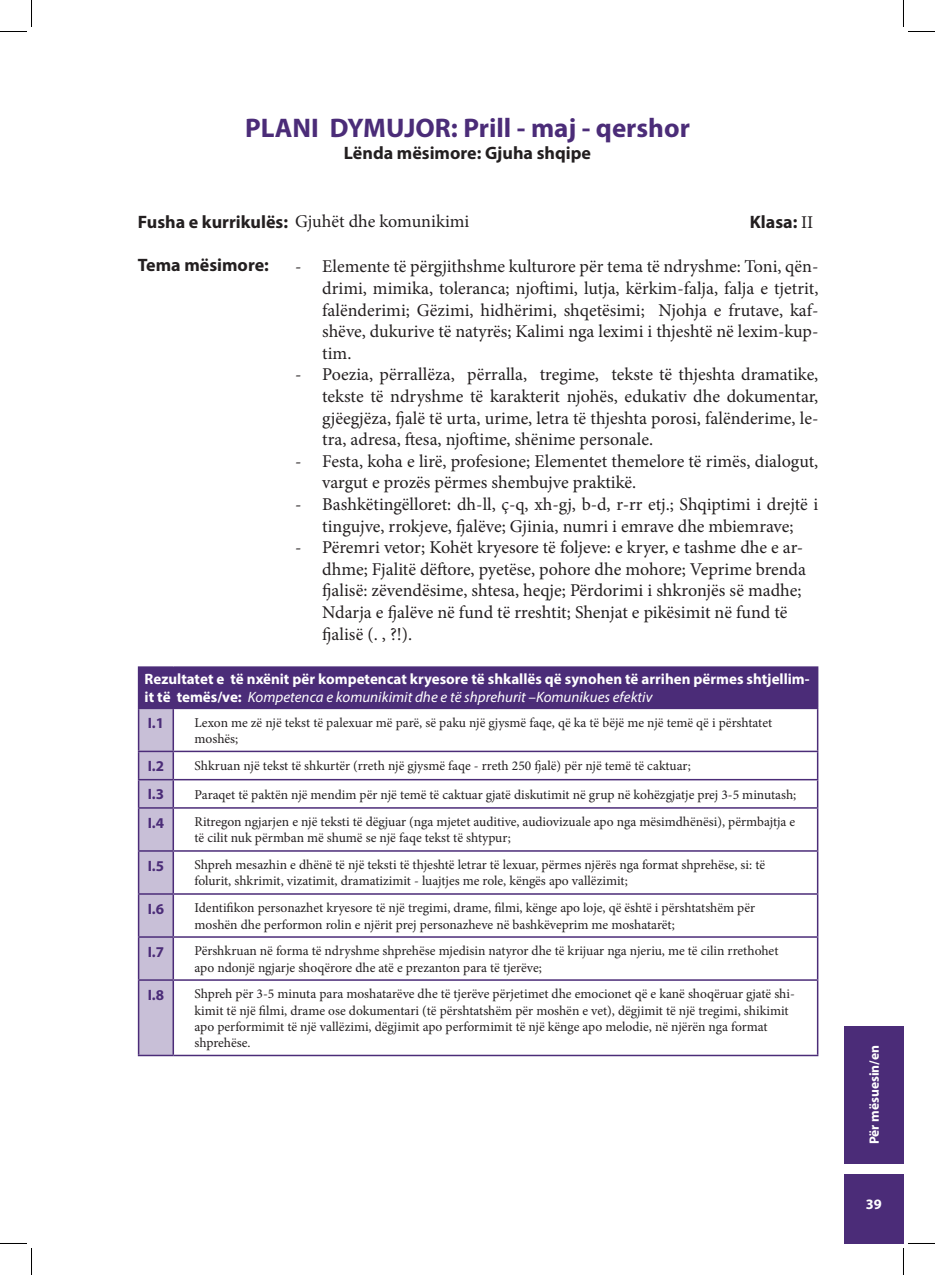
<style>
.page{position:relative;width:935px;height:1275px;background:#fff}
.page>*{position:absolute;margin:0;border:0;box-sizing:border-box;transform-origin:0 0}
.t1{font:700 27px "Myriad Pro";color:#4b2c78}
.t2{font:18px/21.6px "Minion Pro";color:#231f20;text-align:justify}
.t3{font:700 18px "Myriad Pro";color:#231f20}
.t4{font:700 15px/18px "Myriad Pro";color:#fff}
.t5{font:700 15px "Myriad Pro";color:#4b2c78}
.t6{font:700 14.4px "Myriad Pro";color:#fff}
.t7{font:13.5px/16.2px "Minion Pro";color:#231f20}
.t8{font:700 13.5px "Myriad Pro";color:#fff}
.s1{font-family:"Myriad Pro";font-weight:700}
.s2{font-family:"Minion Pro";font-weight:400}
.s3{font-weight:400;font-style:italic}
</style>
<div class="page">
<div style="left:844px;top:1026px;width:59px;height:138px;background:#4b2c78"></div>
<div style="left:844px;top:1174px;width:59px;height:69px;background:#4b2c78"></div>
<div style="left:139px;top:667px;width:678px;height:41px;background:#4b2c78"></div>
<hr style="left:172px;top:709px;width:2px;height:42px;background:#4b2c78">
<hr style="left:817px;top:709px;width:1px;height:42px;background:#4b2c78">
<hr style="left:173px;top:751px;width:645px;height:1px;background:#4b2c78">
<hr style="left:172px;top:752px;width:2px;height:27px;background:#4b2c78">
<div style="left:138px;top:709px;width:35px;height:346px;background:#c8bfd7"></div>
<hr style="left:173px;top:779px;width:645px;height:1px;background:#4b2c78">
<hr style="left:172px;top:780px;width:2px;height:27px;background:#4b2c78">
<svg style="left:817px;top:752px;width:1px;height:55px"></svg>
<hr style="left:138px;top:807px;width:35px;height:2px;background:#4b2c78">
<hr style="left:138px;top:809px;width:1px;height:41px;background:#4b2c78">
<hr style="left:173px;top:807px;width:645px;height:2px;background:#4b2c78">
<hr style="left:172px;top:809px;width:2px;height:41px;background:#4b2c78">
<hr style="left:817px;top:809px;width:1px;height:41px;background:#4b2c78">
<hr style="left:138px;top:850px;width:35px;height:2px;background:#4b2c78">
<hr style="left:138px;top:852px;width:1px;height:41px;background:#4b2c78">
<hr style="left:173px;top:850px;width:645px;height:2px;background:#4b2c78">
<hr style="left:172px;top:852px;width:2px;height:41px;background:#4b2c78">
<hr style="left:817px;top:852px;width:1px;height:41px;background:#4b2c78">
<hr style="left:138px;top:893px;width:35px;height:2px;background:#4b2c78">
<hr style="left:138px;top:895px;width:1px;height:41px;background:#4b2c78">
<hr style="left:173px;top:893px;width:645px;height:2px;background:#4b2c78">
<hr style="left:172px;top:895px;width:2px;height:41px;background:#4b2c78">
<hr style="left:817px;top:895px;width:1px;height:41px;background:#4b2c78">
<hr style="left:138px;top:936px;width:35px;height:2px;background:#4b2c78">
<hr style="left:138px;top:938px;width:1px;height:41px;background:#4b2c78">
<hr style="left:173px;top:936px;width:645px;height:2px;background:#4b2c78">
<hr style="left:172px;top:938px;width:2px;height:41px;background:#4b2c78">
<hr style="left:817px;top:938px;width:1px;height:41px;background:#4b2c78">
<hr style="left:138px;top:979px;width:35px;height:2px;background:#4b2c78">
<hr style="left:138px;top:981px;width:1px;height:74px;background:#4b2c78">
<hr style="left:173px;top:979px;width:645px;height:2px;background:#4b2c78">
<hr style="left:172px;top:981px;width:2px;height:74px;background:#4b2c78">
<hr style="left:817px;top:981px;width:1px;height:74px;background:#4b2c78">
<hr style="left:138px;top:1055px;width:35px;height:1px;background:#4b2c78">
<hr style="left:173px;top:1055px;width:645px;height:1px;background:#4b2c78">
<hr style="left:138px;top:666px;width:35px;height:2px;background:#4b2c78">
<hr style="left:138px;top:668px;width:1px;height:40px;background:#4b2c78">
<hr style="left:173px;top:666px;width:645px;height:2px;background:#4b2c78">
<hr style="left:817px;top:668px;width:1px;height:40px;background:#4b2c78">
<hr style="left:138px;top:708px;width:35px;height:1px;background:#4b2c78">
<hr style="left:173px;top:708px;width:645px;height:1px;background:#4b2c78">
<svg style="left:0;top:0;width:32px;height:32px"></svg>
<svg style="left:0;top:1243px;width:32px;height:32px"></svg>
<svg style="left:903px;top:0;width:32px;height:32px"></svg>
<svg style="left:903px;top:1243px;width:32px;height:32px"></svg>
<p class="t1" style="left:245px;top:110px;width:446px">PLANI DYMUJOR: Prill - maj - qershor</p>
<p class="t3" style="left:344px;top:141px;width:249px">Lënda mësimore: Gjuha shqipe</p>
<p class="t2" style="left:138px;top:211px;width:333px"><span class="s1">Fusha e kurrikulës:</span> Gjuhët dhe komunikimi</p>
<p class="t3" style="left:750px;top:210px;width:65px">Klasa: <span class="s2">II</span></p>
<p class="t3" style="left:138px;top:253px;width:133px">Tema mësimore:</p>
<p class="t2" style="left:322px;top:256px;width:498px;text-indent:-27px">- Elemente të përgjithshme kulturore për tema të ndryshme: Toni, qën&shy;drimi, mimika, toleranca; njoftimi, lutja, kërkim-falja, falja e tjetrit, falënderimi; Gëzimi, hidhërimi, shqetësimi; Njohja e frutave, kaf&shy;shëve, dukurive të natyrës; Kalimi nga leximi i thjeshtë në lexim-kup&shy;tim.</p>
<p class="t2" style="left:322px;top:364px;width:497px;text-indent:-27px">- Poezia, përrallëza, përralla, tregime, tekste të thjeshta dramatike, tekste të ndryshme të karakterit njohës, edukativ dhe dokumentar, gjëegjëza, fjalë të urta, urime, letra të thjeshta porosi, falënderime, le&shy;tra, adresa, ftesa, njoftime, shënime personale.</p>
<p class="t2" style="left:322px;top:450px;width:497px;text-indent:-27px">- Festa, koha e lirë, profesione; Elementet themelore të rimës, dialogut, vargut e prozës përmes shembujve praktikë.</p>
<p class="t2" style="left:295px;top:493px;width:525px;text-align:center">- Bashkëtingëlloret: dh-ll, ç-q, xh-gj, b-d, r-rr etj.; Shqiptimi i drejtë i tingujve, rrokjeve, fjalëve; Gjinia, numri i emrave dhe mbiemrave;</p>
<p class="t2" style="left:322px;top:537px;width:485px;text-align:left;text-indent:-27px">- Përemri vetor; Kohët kryesore të foljeve: e kryer, e tashme dhe e ar&shy;dhme; Fjalitë dëftore, pyetëse, pohore dhe mohore; Veprime brenda fjalisë: zëvendësime, shtesa, heqje; Përdorimi i shkronjës së madhe; Ndarja e fjalëve në fund të rreshtit; Shenjat e pikësimit në fund të fjalisë (. , ?!).</p>
<p class="t4" style="left:145px;top:670px;width:666px">Rezultatet e të nxënit për kompetencat kryesore të shkallës që synohen të arrihen përmes shtjellim&shy;it të temës/ve: <span class="s3">Kompetenca e komunikimit dhe e të shprehurit –Komunikues efektiv</span></p>
<p class="t5" style="left:148px;top:713px;width:18px">I.1</p>
<p class="t7" style="left:194px;top:714px;width:579px">Lexon me zë një tekst të palexuar më parë, së paku një gjysmë faqe, që ka të bëjë me një temë që i përshtatet moshës;</p>
<p class="t5" style="left:148px;top:756px;width:18px">I.2</p>
<p class="t7" style="left:194px;top:758px;width:498px">Shkruan një tekst të shkurtër (rreth një gjysmë faqe - rreth 250 fjalë) për një temë të caktuar;</p>
<p class="t5" style="left:148px;top:784px;width:18px">I.3</p>
<p class="t7" style="left:194px;top:786px;width:603px">Paraqet të paktën një mendim për një temë të caktuar gjatë diskutimit në grup në kohëzgjatje prej 3-5 minutash;</p>
<p class="t5" style="left:148px;top:813px;width:18px">I.4</p>
<p class="t7" style="left:194px;top:814px;width:602px">Ritregon ngjarjen e një teksti të dëgjuar (nga mjetet auditive, audiovizuale apo nga mësimdhënësi), përmbajtja e të cilit nuk përmban më shumë se një faqe tekst të shtypur;</p>
<p class="t5" style="left:148px;top:856px;width:18px">I.5</p>
<p class="t7" style="left:194px;top:857px;width:572px">Shpreh mesazhin e dhënë të një teksti të thjeshtë letrar të lexuar, përmes njërës nga format shprehëse, si: të folurit, shkrimit, vizatimit, dramatizimit - luajtjes me role, këngës apo vallëzimit;</p>
<p class="t5" style="left:148px;top:899px;width:18px">I.6</p>
<p class="t7" style="left:194px;top:900px;width:562px">Identifikon personazhet kryesore të një tregimi, drame, filmi, kënge apo loje, që është i përshtatshëm për moshën dhe performon rolin e njërit prej personazheve në bashkëveprim me moshatarët;</p>
<p class="t5" style="left:148px;top:942px;width:18px">I.7</p>
<p class="t7" style="left:194px;top:943px;width:585px">Përshkruan në forma të ndryshme shprehëse mjedisin natyror dhe të krijuar nga njeriu, me të cilin rrethohet apo ndonjë ngjarje shoqërore dhe atë e prezanton para të tjerëve;</p>
<p class="t5" style="left:148px;top:985px;width:18px">I.8</p>
<p class="t7" style="left:194px;top:986px;width:602px">Shpreh për 3-5 minuta para moshatarëve dhe të tjerëve përjetimet dhe emocionet që e kanë shoqëruar gjatë shi&shy;kimit të një filmi, drame ose dokumentari (të përshtatshëm për moshën e vet), dëgjimit të një tregimi, shikimit apo performimit të një vallëzimi, dëgjimit apo performimit të një kënge apo melodie, në njërën nga format shprehëse.</p>
<p class="t8" style="left:865px;top:1144px;width:101px;rotate:-90deg">Për mësuesin/en</p>
<p class="t6" style="left:866px;top:1194px;width:17px">39</p>
</div>
